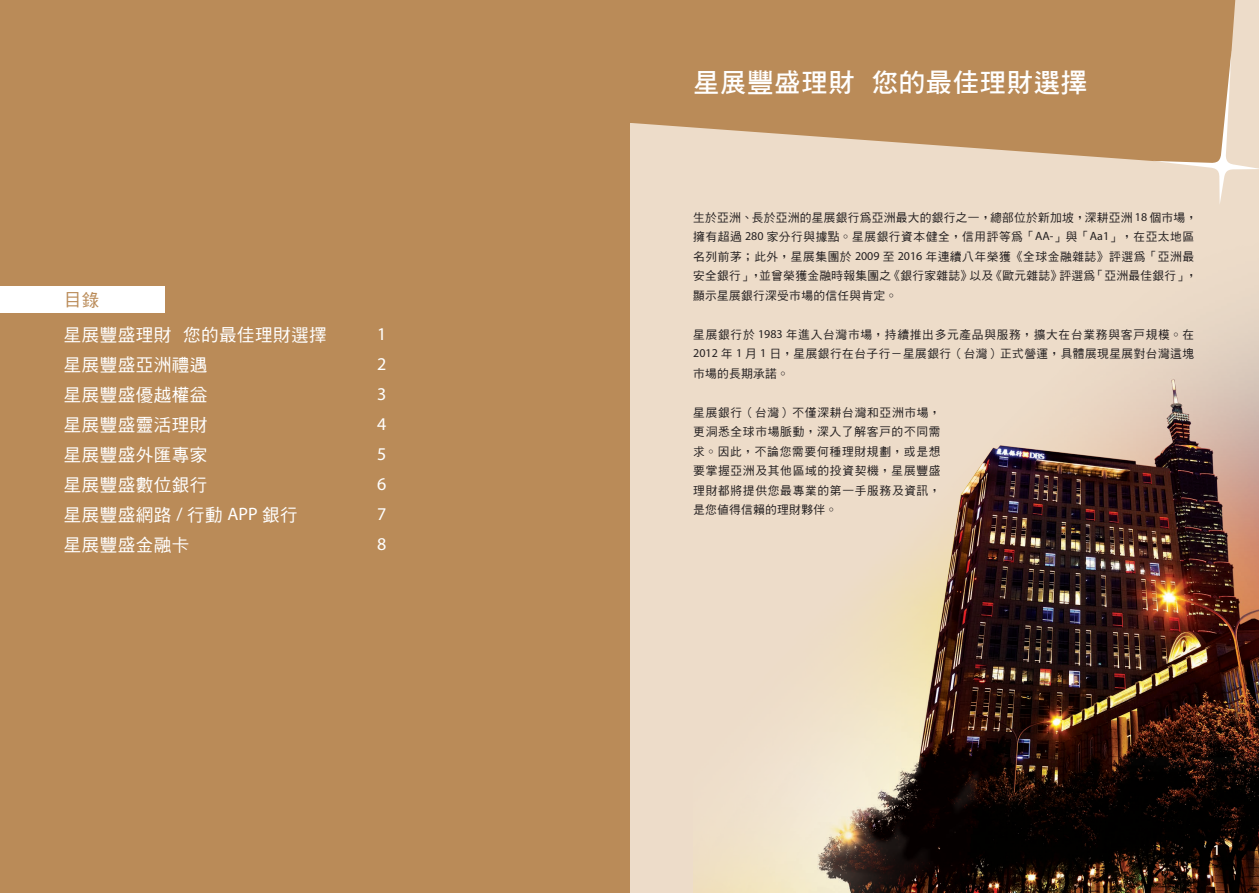
<style>
.page{position:relative;width:1259px;height:893px;background:#fff}
.page>*{position:absolute;margin:0;border:0;box-sizing:border-box;transform-origin:0 0}
.t1{font:800 27px "Hay";color:#fff}
.t2{font:500 18px "Hei";color:#fff}
.t3{font:18px "Myriad Pro";color:#fff}
.t4{font:500 18px "Hei";color:#ba8b58}
.t5{font:15px "Myriad Pro";color:#fff}
.t6{font:500 12px/19.5px "Hei";letter-spacing:.015em;color:#231f20;text-align:justify}
.s1{font-family:"Myriad Pro";font-weight:400}
</style>
<div class="page">
<div style="left:629px;top:0;width:630px;height:893px;background:#eddcc9"></div>
<svg style="left:629px;top:0;width:607px;height:166px;background:#c19667"></svg>
<svg style="left:1153px;top:51px;width:106px;height:153px"></svg>
<div style="left:0;top:0;width:629px;height:893px;background:#ba8b58"></div>
<img style="left:693px;top:327px;width:566px;height:566px">
<div style="left:0;top:286px;width:165px;height:27px;background:#fff"></div>
<p class="t4" style="left:64px;top:291px;width:37px">目錄</p>
<p class="t2" style="left:64px;top:326px;width:265px">星展豐盛理財 您的最佳理財選擇</p>
<p class="t3" style="left:377px;top:323px;width:11px">1</p>
<p class="t2" style="left:64px;top:356px;width:145px">星展豐盛亞洲禮遇</p>
<p class="t3" style="left:377px;top:353px;width:11px">2</p>
<p class="t2" style="left:64px;top:386px;width:145px">星展豐盛優越權益</p>
<p class="t3" style="left:377px;top:383px;width:11px">3</p>
<p class="t2" style="left:64px;top:416px;width:145px">星展豐盛靈活理財</p>
<p class="t3" style="left:377px;top:413px;width:11px">4</p>
<p class="t2" style="left:64px;top:446px;width:145px">星展豐盛外匯專家</p>
<p class="t3" style="left:377px;top:443px;width:11px">5</p>
<p class="t2" style="left:64px;top:476px;width:145px">星展豐盛數位銀行</p>
<p class="t3" style="left:377px;top:473px;width:11px">6</p>
<p class="t2" style="left:64px;top:506px;width:236px">星展豐盛網路 <span class="s1">/</span> 行動 <span class="s1">APP</span> 銀行</p>
<p class="t3" style="left:377px;top:503px;width:11px">7</p>
<p class="t2" style="left:64px;top:536px;width:127px">星展豐盛金融卡</p>
<p class="t3" style="left:377px;top:533px;width:11px">8</p>
<p class="t1" style="left:693px;top:68px;width:396px">星展豐盛理財 您的最佳理財選擇</p>
<p class="t6" style="left:693px;top:208px;width:506px;text-align:left">生於亞洲、長於亞洲的星展銀行為亞洲最大的銀行之一，總部位於新加坡，深耕亞洲 <span class="s1">18</span> 個市場，擁有超過 <span class="s1">280</span> 家分行與據點。星展銀行資本健全，信用評等為「<span class="s1">AA-</span>」與「<span class="s1">Aa1</span>」，在亞太地區名列前茅；此外，星展集團於 <span class="s1">2009</span> 至 <span class="s1">2016</span> 年連續八年榮獲《全球金融雜誌》評選為「亞洲最安全銀行」，並曾榮獲金融時報集團之《銀行家雜誌》以及《歐元雜誌》評選為「亞洲最佳銀行」，顯示星展銀行深受市場的信任與肯定。</p>
<p class="t6" style="left:693px;top:325px;width:503px">星展銀行於 <span class="s1">1983</span> 年進入台灣市場，持續推出多元產品與服務，擴大在台業務與客戶規模。在<span class="s1">2012</span> 年 <span class="s1">1</span> 月 <span class="s1">1</span> 日，星展銀行在台子行－星展銀行（台灣）正式營運，具體展現星展對台灣這塊市場的長期承諾。</p>
<p class="t6" style="left:693px;top:403px;width:249px">星展銀行（台灣）不僅深耕台灣和亞洲市場，更洞悉全球市場脈動，深入了解客戶的不同需求。因此，不論您需要何種理財規劃，或是想要掌握亞洲及其他區域的投資契機，星展豐盛理財都將提供您最專業的第一手服務及資訊，是您值得信賴的理財夥伴。</p>
<p class="t5" style="left:1213px;top:841px;width:9px">1</p>
</div>
